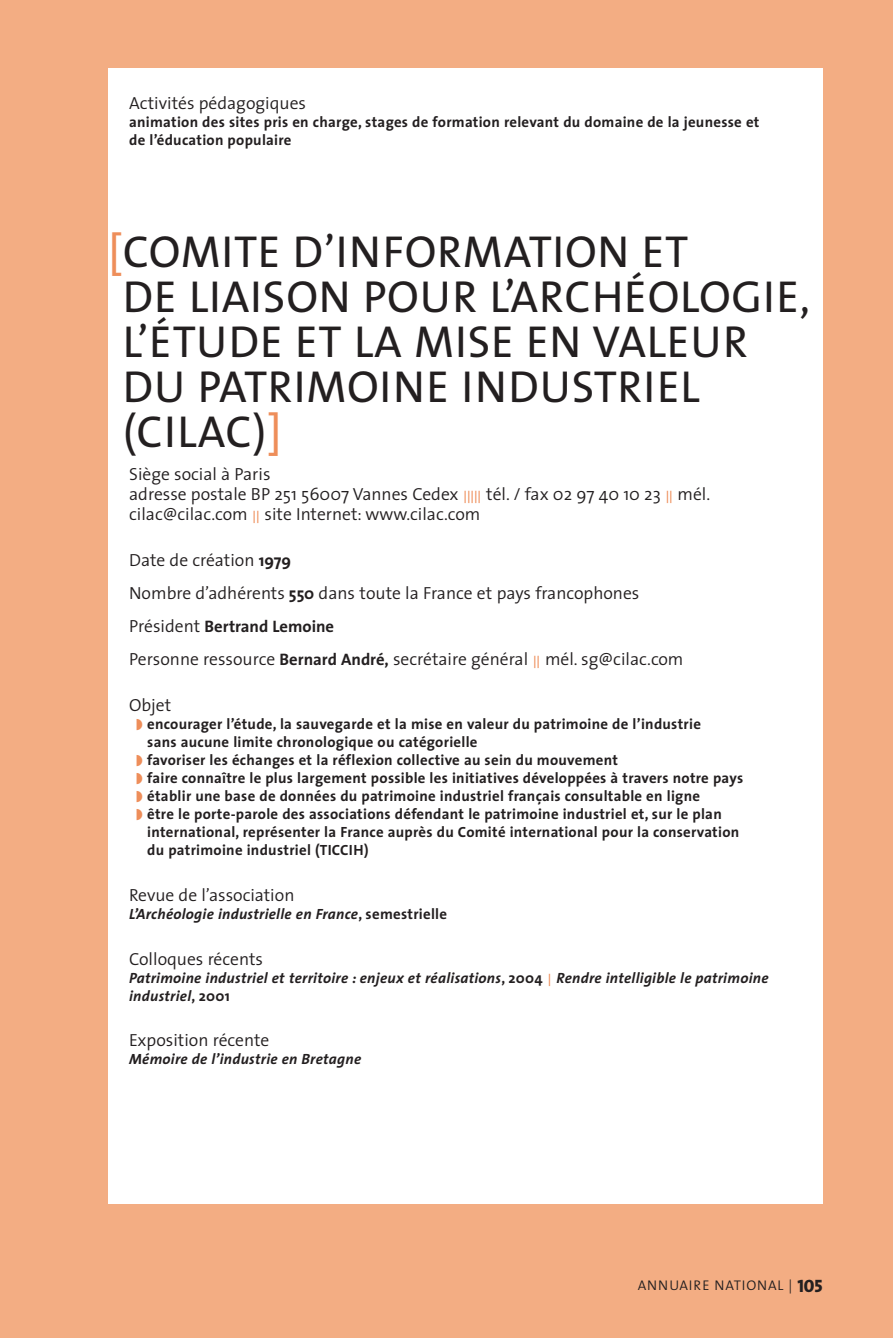
<style>
.page{position:relative;width:893px;height:1338px;background:#f3ad83}
.page>*{position:absolute;margin:0;border:0;box-sizing:border-box;transform-origin:0 0}
.t1{font:45px/45px "The Sans";letter-spacing:.02em;color:#231f20}
.t2{font:300 17.55px/20.2px "The Sans";color:#231f20}
.t3{font:700 16.65px "The Sans";color:#231f20}
.t4{font:700 14.85px/18px "The Sans";letter-spacing:.02em;color:#231f20}
.t5{font:italic 700 14.85px/18px "The Sans";letter-spacing:.02em;color:#231f20}
.t6{font:300 13.95px "The Sans";letter-spacing:.06em;color:#231f20}
.s1{color:#ee8e5a}
.s2{font-size:12.38px;color:#ee8e5a}
.s3{font-weight:700;font-size:16.65px}
.s4{font-weight:300;font-size:17.55px}
.s5{font-style:normal}
.s6{font-weight:300;font-style:normal;font-size:12.38px;color:#ee8e5a}
.s7{font-family:"The Sans Extra Bold Caps";font-weight:400;font-size:18px}
</style>
<div class="page">
<div style="left:108px;top:68px;width:715px;height:1136px;background:#fff"></div>
<p class="t2" style="left:129px;top:95px;width:178px">Activités pédagogiques</p>
<p class="t4" style="left:129px;top:114px;width:632px">animation des sites pris en charge, stages de formation relevant du domaine de la jeunesse et de l’éducation populaire</p>
<h1 class="t1" style="left:123px;top:229px;width:689px;text-indent:-14px"><span class="s1">[</span>COMITE D’INFORMATION ET<br>DE LIAISON POUR L’ARCHÉOLOGIE,<br>L’ÉTUDE ET LA MISE EN VALEUR<br>DU PATRIMOINE INDUSTRIEL (CILAC)<span class="s1">]</span></h1>
<p class="t2" style="left:129px;top:466px;width:583px">Siège social à Paris<br>adresse postale BP 251 56007 Vannes Cedex <span class="s2">|||||</span> tél. / fax 02 97 40 10 23 <span class="s2">||</span> mél. cilac@cilac.com <span class="s2">||</span> site Internet: www.cilac.com</p>
<p class="t2" style="left:129px;top:545px;width:512px;line-height:33.1px">Date de création <span class="s3">1979<br></span>Nombre d’adhérents <span class="s3">550</span> dans toute la France et pays francophones</p>
<p class="t3" style="left:129px;top:618px;width:206px"><span class="s4">Président</span> Bertrand Lemoine</p>
<p class="t2" style="left:129px;top:651px;width:556px">Personne ressource <span class="s3">Bernard André,</span> secrétaire général <span class="s2">||</span> mél. sg@cilac.com</p>
<p class="t2" style="left:129px;top:697px;width:44px">Objet</p>
<p class="t4" style="left:147px;top:715px;width:597px">encourager l’étude, la sauvegarde et la mise en valeur du patrimoine de l’industrie<br>sans aucune limite chronologique ou catégorielle<br>favoriser les échanges et la réflexion collective au sein du mouvement<br>faire connaître le plus largement possible les initiatives développées à travers notre pays établir une base de données du patrimoine industriel français consultable en ligne<br>être le porte-parole des associations défendant le patrimoine industriel et, sur le plan international, représenter la France auprès du Comité international pour la conservation du patrimoine industriel (TICCIH)</p>
<p class="t2" style="left:129px;top:886px;width:167px">Revue de l’association</p>
<p class="t5" style="left:129px;top:905px;width:319px">L’Archéologie industrielle en France<span class="s5">, semestrielle</span></p>
<p class="t2" style="left:129px;top:950px;width:135px">Colloques récents</p>
<p class="t5" style="left:129px;top:969px;width:641px">Patrimoine industriel et territoire : enjeux et réalisations<span class="s5">, 2004</span> <span class="s6">|</span> Rendre intelligible le patrimoine industriel<span class="s5">, 2001</span></p>
<p class="t2" style="left:129px;top:1032px;width:142px">Exposition récente</p>
<p class="t5" style="left:129px;top:1051px;width:234px">Mémoire de l’industrie en Bretagne</p>
<p class="t6" style="left:638px;top:1280px;width:187px">ANNUAIRE NATIONAL | <span class="s7">105</span></p>
</div>
